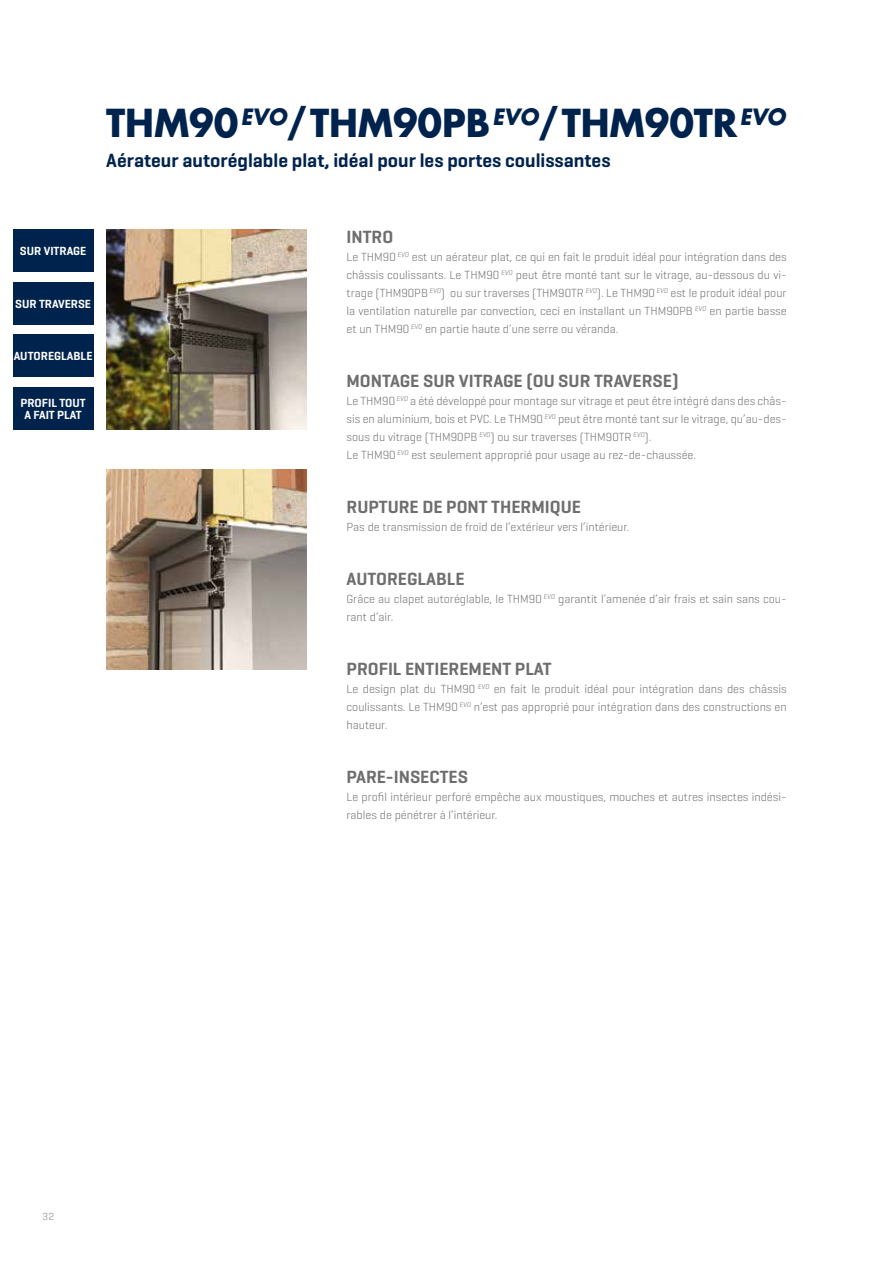
<style>
.page{position:relative;width:893px;height:1263px;background:#fff}
.page>*{position:absolute;margin:0;border:0;box-sizing:border-box;transform-origin:0 0}
.t1{font:700 37.5px "Futura Std";letter-spacing:-.005em;color:#00234d;scale:.96 1}
.t2{font:600 19.5px "Geogrotesque";color:#00234d}
.t3{font:600 18px "Geogrotesque";color:#6e6e6e}
.t4{font:300 12px/18px "Geogrotesque";color:#6e6e6e}
.t5{font:600 12px/12px "Geogrotesque";color:#fff;text-align:center}
.t6{font:10.5px "Geogrotesque";color:#9c9c9d}
</style>
<div class="page">
<img style="left:106px;top:230px;width:200px;height:199px">
<div style="left:13px;top:230px;width:81px;height:42px;background:#00234d"></div>
<div style="left:13px;top:282px;width:81px;height:43px;background:#00234d"></div>
<div style="left:13px;top:334px;width:81px;height:43px;background:#00234d"></div>
<div style="left:13px;top:387px;width:81px;height:42px;background:#00234d"></div>
<img style="left:106px;top:470px;width:200px;height:200px">
<h1 class="t1" style="left:106px;top:98px;width:709px">THM90<sup>EVO</sup>/THM90PB<sup>EVO</sup>/THM90TR<sup>EVO</sup></h1>
<h2 class="t2" style="left:106px;top:148px;width:506px">Aérateur autoréglable plat, idéal pour les portes coulissantes</h2>
<p class="t5" style="left:20px;top:245px;width:68px">SUR VITRAGE</p>
<p class="t5" style="left:15px;top:298px;width:77px">SUR TRAVERSE</p>
<p class="t5" style="left:14px;top:350px;width:80px">AUTOREGLABLE</p>
<p class="t5" style="left:20px;top:396px;width:67px">PROFIL TOUT<br>A FAIT PLAT</p>
<h3 class="t3" style="left:347px;top:226px;width:48px">INTRO</h3>
<p class="t4" style="left:347px;top:248px;width:442px;text-align:justify">Le THM90 <sup>EVO</sup> est un aérateur plat, ce qui en fait le produit idéal pour intégration dans des châssis coulissants. Le THM90 <sup>EVO</sup> peut être monté tant sur le vitrage, au-dessous du vi&shy;trage (THM90PB <sup>EVO</sup>) ou sur traverses (THM90TR <sup>EVO</sup>). Le THM90 <sup>EVO</sup> est le produit idéal pour la ventilation naturelle par convection, ceci en installant un THM90PB <sup>EVO</sup> en partie basse et un THM90 <sup>EVO</sup> en partie haute d’une serre ou véranda.</p>
<h3 class="t3" style="left:347px;top:370px;width:333px">MONTAGE SUR VITRAGE (OU SUR TRAVERSE)</h3>
<p class="t4" style="left:347px;top:392px;width:442px">Le THM90 <sup>EVO</sup> a été développé pour montage sur vitrage et peut être intégré dans des châs&shy;sis en aluminium, bois et PVC. Le THM90 <sup>EVO</sup> peut être monté tant sur le vitrage, qu’au-des&shy;sous du vitrage (THM90PB <sup>EVO</sup>) ou sur traverses (THM90TR <sup>EVO</sup>).<br>Le THM90 <sup>EVO</sup> est seulement approprié pour usage au rez-de-chaussée.</p>
<h3 class="t3" style="left:347px;top:496px;width:236px">RUPTURE DE PONT THERMIQUE</h3>
<p class="t4" style="left:347px;top:518px;width:284px">Pas de transmission de froid de l’extérieur vers l’intérieur.</p>
<h3 class="t3" style="left:347px;top:568px;width:120px">AUTOREGLABLE</h3>
<p class="t4" style="left:347px;top:590px;width:442px">Grâce au clapet autoréglable, le THM90 <sup>EVO</sup> garantit l’amenée d’air frais et sain sans cou&shy;rant d’air.</p>
<h3 class="t3" style="left:347px;top:658px;width:207px">PROFIL ENTIEREMENT PLAT</h3>
<p class="t4" style="left:347px;top:680px;width:442px;text-align:justify">Le design plat du THM90 <sup>EVO</sup> en fait le produit idéal pour intégration dans des châssis coulissants. Le THM90 <sup>EVO</sup> n’est pas approprié pour intégration dans des constructions en hauteur.</p>
<h3 class="t3" style="left:347px;top:766px;width:123px">PARE-INSECTES</h3>
<p class="t4" style="left:347px;top:788px;width:442px">Le profil intérieur perforé empêche aux moustiques, mouches et autres insectes indési&shy;rables de pénétrer à l’intérieur.</p>
<p class="t6" style="left:43px;top:1210px;width:13px">32</p>
</div>
